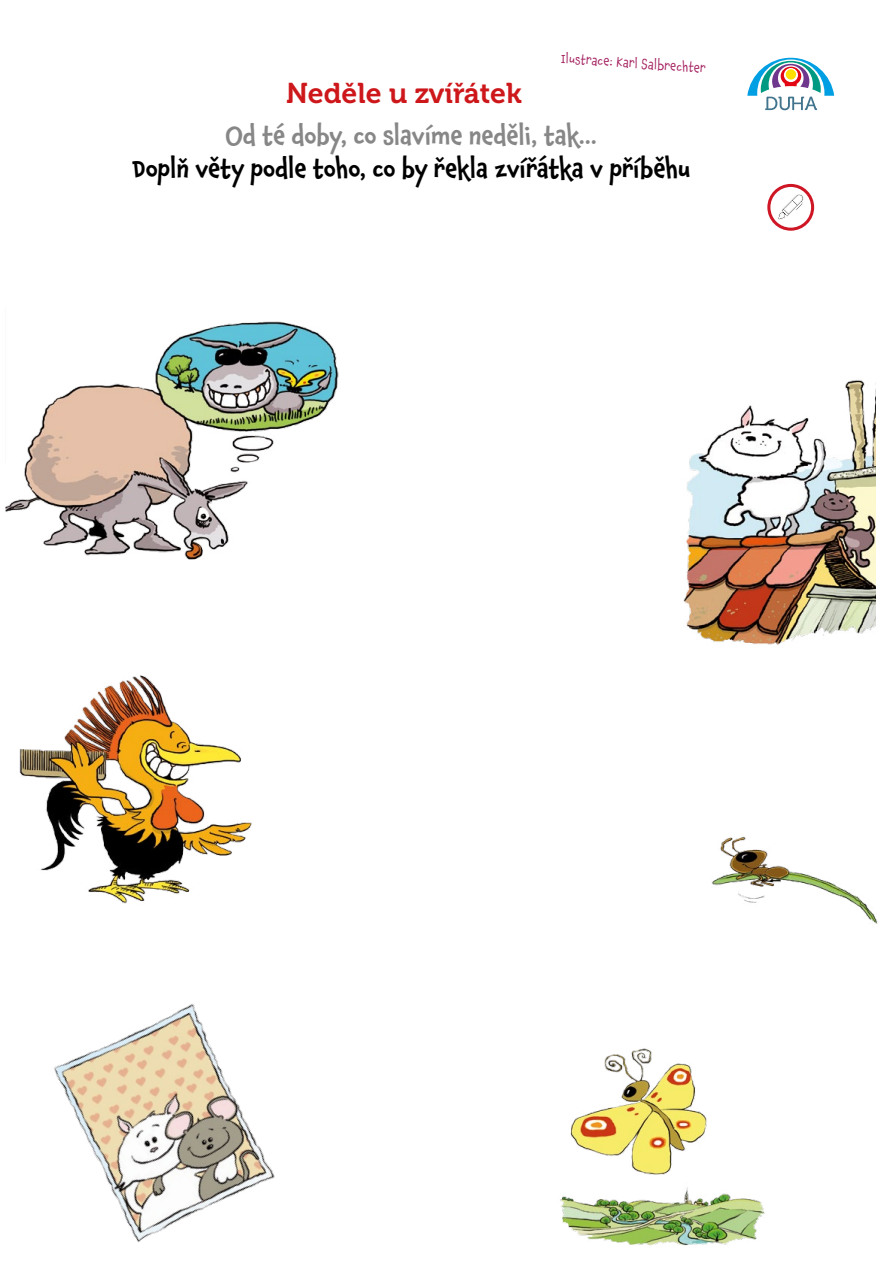
<style>
.page{position:relative;width:893px;height:1263px;background:#fff}
.page>*{position:absolute;margin:0;border:0;box-sizing:border-box;transform-origin:0 0}
.t1{font:28.5px "Museo 700";color:#cd171a}
.t2{font:500 24.45px "Chaloops W00";letter-spacing:-.005em;color:#000}
.t3{font:500 24.45px "Chaloops W00";letter-spacing:-.005em;color:#878787}
.t4{font:12.75px "Chaloops W00";color:#a21a5b}
</style>
<div class="page">
<svg style="left:747px;top:57px;width:88px;height:53px"></svg>
<img style="left:5px;top:321px;width:334px;height:239px">
<img style="left:683px;top:380px;width:193px;height:265px">
<img style="left:19px;top:675px;width:233px;height:229px">
<img style="left:711px;top:836px;width:167px;height:88px">
<img style="left:54px;top:1003px;width:221px;height:239px">
<img style="left:560px;top:1048px;width:205px;height:198px">
<svg style="left:769px;top:185px;width:44px;height:44px"></svg>
<div style="left:767px;top:184px;width:47px;height:47px;border:3px solid #ce1625;border-radius:50%"></div>
<svg style="left:778px;top:194px;width:26px;height:26px"></svg>
<p class="t4" style="left:562px;top:48px;width:147px;rotate:4deg">Ilustrace: Karl Salbrechter</p>
<p class="t1" style="left:286px;top:78px;width:237px">Neděle u zvířátek</p>
<p class="t3" style="left:226px;top:116px;width:373px">Od té doby, co slavíme neděli, tak...</p>
<p class="t2" style="left:133px;top:149px;width:559px">Doplň věty podle toho, co by řekla zvířátka v příběhu</p>
</div>
